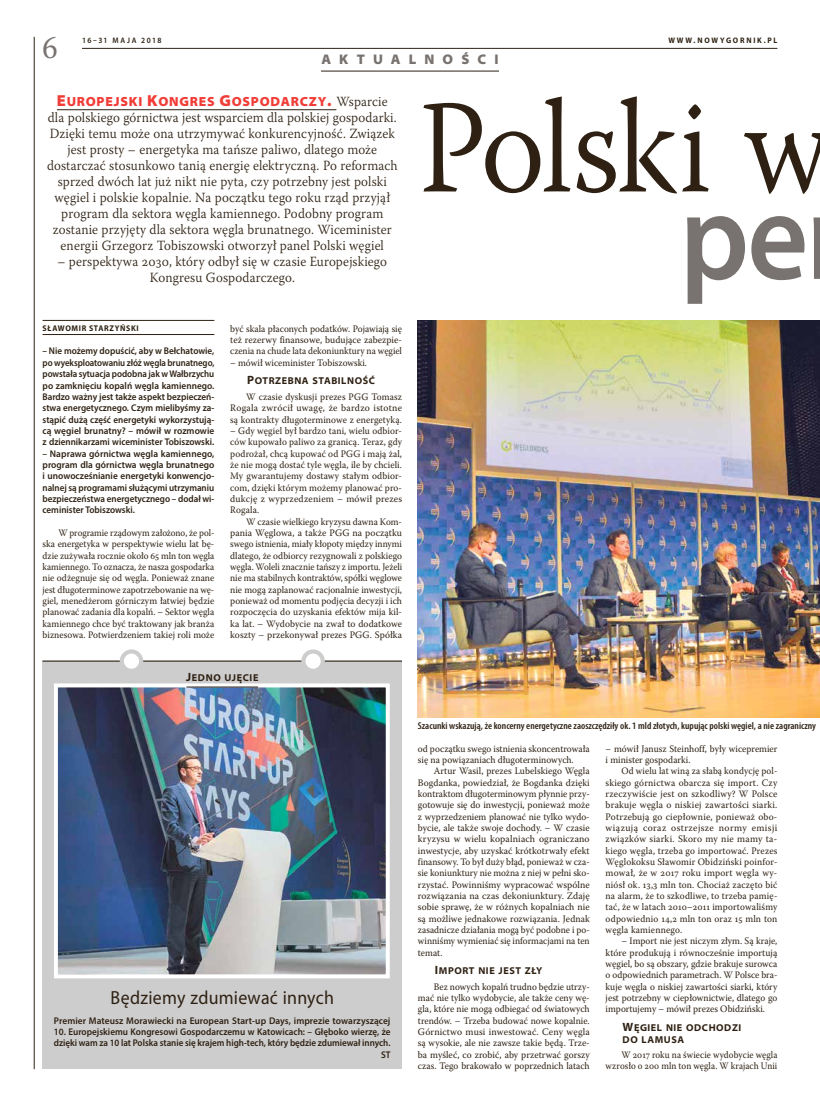
<style>
.page{position:relative;width:820px;height:1106px;background:#fff}
.page>*{position:absolute;margin:0;border:0;box-sizing:border-box;transform-origin:0 0}
.t1{font:300 133px "Warnock Pro";letter-spacing:-.025em;color:#2e2113;scale:.94 1}
.t2{font:600 126px "Myriad Pro";color:#787370;scale:.94 1}
.t3{font:32px "Warnock Pro";color:#787370;scale:.94 1}
.t4{font:19px "Myriad Pro";letter-spacing:.015em;color:#2e2113;scale:.94 1}
.t5{font:300 14px/16px "Warnock Pro";letter-spacing:.01em;color:#2e2113;text-align:center;scale:.94 1}
.t6{font:900 semi-expanded 14px "Myriad Pro";letter-spacing:.61em;color:#787370;scale:.94 1}
.t7{font:13.3px "Myriad Pro Black Semi Ext SC830";letter-spacing:.06em;color:#f13d37;scale:.94 1}
.t8{font:10px/12.3px "Myriad Pro Bold Semi Ext SC830";letter-spacing:.06em;color:#2e2113;scale:.94 1}
.t9{font:9.9px/11.3px "Warnock Pro";letter-spacing:.005em;color:#2e2113;text-align:justify;scale:.94 1}
.t10{font:9.9px/11.3px "Warnock Pro";letter-spacing:.005em;color:#2e2113;text-align:justify;scale:.92 1}
.t11{font:9.9px/11.3px "Warnock Pro";letter-spacing:.005em;color:#2e2113;text-align:justify;scale:.95 1}
.t12{font:9.9px/11.3px "Warnock Pro";letter-spacing:.005em;color:#2e2113;text-align:justify;scale:.93 1}
.t13{font:600 condensed 9.9px "Myriad Pro";color:#2e2113;scale:1.04 1}
.t14{font:9.9px/11.3px "Warnock Pro";letter-spacing:.005em;color:#2e2113;text-align:right;scale:.91 1}
.t15{font:600 9.7px/11.3px "Myriad Pro";color:#2e2113;text-align:justify;scale:.94 1}
.t16{font:600 9.7px/11.3px "Myriad Pro";color:#2e2113;text-align:justify}
.t17{font:600 9.7px/11.3px "Myriad Pro";color:#2e2113;text-align:right;scale:.95 1}
.t18{font:700 8.3px "Myriad Pro";letter-spacing:.08em;color:#2e2113;scale:.94 1}
.t19{font:700 8px "Myriad Pro";letter-spacing:.235em;color:#2e2113;scale:.94 1}
.t20{font:600 8px "Myriad Pro";letter-spacing:.19em;color:#2e2113;scale:.94 1}
.s1{font-size:16px}
.s2{font-family:"Warnock Pro";font-weight:300;font-size:14px;color:#2e2113}
.s3{font-size:12px}
</style>
<div class="page">
<hr style="left:321px;top:71px;width:178px;height:1px;background:#2e2113">
<hr style="left:82px;top:48px;width:695px;height:1px;background:#2e2113">
<hr style="left:34px;top:37px;width:1px;height:1032px;background:#2e2113">
<hr style="left:43px;top:320px;width:171px;height:1px;background:#2e2113">
<hr style="left:43px;top:334px;width:171px;height:1px;background:#2e2113">
<hr style="left:57px;top:110px;width:279px;height:1px;background:#2e2113">
<img style="left:418px;top:320px;width:401px;height:397px">
<div style="left:43px;top:660px;width:359px;height:409px;background:#cecdcd"></div>
<hr style="left:43px;top:661px;width:359px;height:1px;background:#2e2113">
<div style="left:122px;top:651px;width:19px;height:20px;background:#fff;border-radius:50%"></div>
<div style="left:120px;top:649px;width:23px;height:24px;border:4px solid #cecdcd;border-radius:50%"></div>
<div style="left:303px;top:651px;width:19px;height:20px;background:#fff;border-radius:50%"></div>
<div style="left:301px;top:649px;width:24px;height:24px;border:4px solid #cecdcd;border-radius:50%"></div>
<img style="left:59px;top:688px;width:325px;height:285px">
<div style="left:54px;top:683px;width:335px;height:295px;border:4px solid #fff"></div>
<hr style="left:186px;top:687px;width:72px;height:1px;background:#2e2113">
<h3 class="t3" style="left:43px;top:28px;width:18px">6</h3>
<p class="t19" style="left:668px;top:35px;width:117px">WWW.NOWYGORNIK.PL</p>
<p class="t20" style="left:82px;top:35px;width:86px">16–31 MAJA 2018</p>
<h3 class="t6" style="left:321px;top:50px;width:190px">AKTUALNOŚCI</h3>
<h3 class="t7" style="left:57px;top:92px;width:353px"><span class="s1">E</span>UROPEJSKI <span class="s1">K</span>ONGRES <span class="s1">G</span>OSPODARCZY<span class="s1">.</span> <span class="s2">Wsparcie</span></h3>
<p class="t5" style="left:47px;top:109px;width:374px">dla polskiego górnictwa jest wsparciem dla polskiej gospodarki.<br>Dzięki temu może ona utrzymywać konkurencyjność. Związek jest prosty – energetyka ma tańsze paliwo, dlatego może dostarczać stosunkowo tanią energię elektryczną. Po reformach sprzed dwóch lat już nikt nie pyta, czy potrzebny jest polski węgiel i polskie kopalnie. Na początku tego roku rząd przyjął program dla sektora węgla kamiennego. Podobny program zostanie przyjęty dla sektora węgla brunatnego. Wiceminister energii Grzegorz Tobiszowski otworzył panel Polski węgiel</p>
<h3 class="t5" style="left:57px;top:253px;width:352px">– perspektywa 2030, który odbył się w czasie Europejskiego<br>Kongresu Gospodarczego.</h3>
<p class="t18" style="left:43px;top:322px;width:104px">SŁAWOMIR STARZYŃSKI</p>
<p class="t15" style="left:43px;top:345px;width:184px">– Nie możemy dopuścić, aby w Bełchatowie, po wyeksploatowaniu złóż węgla brunatnego, powstała sytuacja podobna jak w Wałbrzychu po zamknięciu kopalń węgla kamiennego.<br>Bardzo ważny jest także aspekt bezpieczeń&shy;stwa energetycznego. Czym mielibyśmy za&shy;stąpić dużą część energetyki wykorzystują&shy;cą węgiel brunatny? – mówił w rozmowie z dziennikarzami wiceminister Tobiszowski.</p>
<p class="t16" style="left:43px;top:447px;width:173px">– Naprawa górnictwa węgla kamiennego, program dla górnictwa węgla brunatnego i unowocześnianie energetyki konwencjo&shy;nalnej są programami służącymi utrzymaniu bezpieczeństwa energetycznego – dodał wi&shy;ceminister Tobiszowski.</p>
<p class="t10" style="left:43px;top:527px;width:188px;text-indent:16px">W programie rządowym założono, że pol&shy;ska energetyka w perspektywie wielu lat bę&shy;dzie zużywała rocznie około 65 mln ton węgla kamiennego. To oznacza, że nasza gospodarka nie odżegnuje się od węgla. Ponieważ znane jest długoterminowe zapotrzebowanie na wę&shy;giel, menedżerom górniczym łatwiej będzie planować zadania dla kopalń. – Sektor węgla kamiennego chce być traktowany jak branża biznesowa. Potwierdzeniem takiej roli może</p>
<p class="t9" style="left:230px;top:323px;width:184px">być skala płaconych podatków. Pojawiają się też rezerwy finansowe, budujące zabezpie&shy;czenia na chude lata dekoniunktury na węgiel</p>
<p class="t9" style="left:230px;top:357px;width:147px">– mówił wiceminister Tobiszowski.</p>
<p class="t8" style="left:247px;top:374px;width:137px"><span class="s3">P</span>OTRZEBNA STABILNOŚĆ</p>
<p class="t9" style="left:230px;top:391px;width:184px;text-indent:16px">W czasie dyskusji prezes PGG Tomasz Rogala zwrócił uwagę, że bardzo istotne są kontrakty długoterminowe z energetyką.</p>
<p class="t9" style="left:230px;top:425px;width:184px">– Gdy węgiel był bardzo tani, wielu odbior&shy;ców kupowało paliwo za granicą. Teraz, gdy podrożał, chcą kupować od PGG i mają żal, że nie mogą dostać tyle węgla, ile by chcieli.<br>My gwarantujemy dostawy stałym odbior&shy;com, dzięki którym możemy planować pro&shy;dukcję z wyprzedzeniem – mówił prezes Rogala.</p>
<p class="t9" style="left:230px;top:515px;width:184px;text-indent:16px">W czasie wielkiego kryzysu dawna Kom&shy;pania Węglowa, a także PGG na początku swego istnienia, miały kłopoty między innymi dlatego, że odbiorcy rezygnowali z polskiego węgla. Woleli znacznie tańszy z importu. Jeżeli nie ma stabilnych kontraktów, spółki węglowe nie mogą zaplanować racjonalnie inwestycji, ponieważ od momentu podjęcia decyzji i ich rozpoczęcia do uzyskania efektów mija kil&shy;ka lat. – Wydobycie na zwał to dodatkowe koszty – przekonywał prezes PGG. Spółka</p>
<p class="t8" style="left:186px;top:671px;width:78px"><span class="s3">J</span>EDNO UJĘCIE</p>
<h3 class="t4" style="left:111px;top:985px;width:239px">Będziemy zdumiewać innych</h3>
<p class="t16" style="left:54px;top:1014px;width:338px">Premier Mateusz Morawiecki na European Start-up Days, imprezie towarzyszącej</p>
<p class="t17" style="left:54px;top:1025px;width:356px">10. Europejskiemu Kongresowi Gospodarczemu w Katowicach: – Głęboko wierzę, że dzięki wam za 10 lat Polska stanie się krajem high-tech, który będzie zdumiewał innych.<br>ST</p>
<h1 class="t1" style="left:418px;top:68px;width:441px">Polski w</h1>
<h2 class="t2" style="left:679px;top:156px;width:138px">pe</h2>
<p class="t13" style="left:418px;top:719px;width:384px">Szacunki wskazują, że koncerny energetyczne zaoszczędziły ok. 1 mld złotych, kupując polski węgiel, a nie zagraniczny</p>
<p class="t9" style="left:418px;top:742px;width:184px">od początku swego istnienia skoncentrowała się na powiązaniach długoterminowych.</p>
<p class="t11" style="left:418px;top:765px;width:182px;text-indent:16px">Artur Wasil, prezes Lubelskiego Węgla Bogdanka, powiedział, że Bogdanka dzięki kontraktom długoterminowym płynnie przy&shy;gotowuje się do inwestycji, ponieważ może z wyprzedzeniem planować nie tylko wydo&shy;bycie, ale także swoje dochody. – W czasie kryzysu w wielu kopalniach ograniczano inwestycje, aby uzyskać krótkotrwały efekt finansowy. To był duży błąd, ponieważ w cza&shy;sie koniunktury nie można z niej w pełni sko&shy;rzystać. Powinniśmy wypracować wspólne rozwiązania na czas dekoniunktury. Zdaję sobie sprawę, że w różnych kopalniach nie są możliwe jednakowe rozwiązania. Jednak zasadnicze działania mogą być podobne i po&shy;winniśmy wymieniać się informacjami na ten temat.</p>
<p class="t8" style="left:435px;top:964px;width:116px"><span class="s3">I</span>MPORT NIE JEST ZŁY</p>
<p class="t12" style="left:418px;top:980px;width:186px;text-indent:16px">Bez nowych kopalń trudno będzie utrzy&shy;mać nie tylko wydobycie, ale także ceny wę&shy;gla, które nie mogą odbiegać od światowych trendów. – Trzeba budować nowe kopalnie.<br>Górnictwo musi inwestować. Ceny węgla są wysokie, ale nie zawsze takie będą. Trze&shy;ba myśleć, co zrobić, aby przetrwać gorszy czas. Tego brakowało w poprzednich latach</p>
<p class="t9" style="left:605px;top:742px;width:184px">– mówił Janusz Steinhoff, były wicepremier i minister gospodarki.</p>
<p class="t10" style="left:605px;top:765px;width:188px;text-indent:16px">Od wielu lat winą za słabą kondycję pol&shy;skiego górnictwa obarcza się import. Czy rzeczywiście jest on szkodliwy? W Polsce brakuje węgla o niskiej zawartości siarki.<br>Potrzebują go ciepłownie, ponieważ obo&shy;wiązują coraz ostrzejsze normy emisji związków siarki. Skoro my nie mamy ta&shy;kiego węgla, trzeba go importować. Prezes Węglokoksu Sławomir Obidziński poinfor&shy;mował, że w 2017 roku import węgla wy&shy;niósł ok. 13,3 mln ton. Chociaż zaczęto bić na alarm, że to szkodliwe, to trzeba pamię&shy;tać, że w latach 2010–2011 importowaliśmy odpowiednio 14,2 mln ton oraz 15 mln ton węgla kamiennego.</p>
<p class="t9" style="left:605px;top:935px;width:184px;text-indent:16px">– Import nie jest niczym złym. Są kraje, które produkują i równocześnie importują węgiel, bo są obszary, gdzie brakuje surowca o odpowiednich parametrach. W Polsce bra&shy;kuje węgla o niskiej zawartości siarki, który jest potrzebny w ciepłownictwie, dlatego go importujemy – mówił prezes Obidziński.</p>
<p class="t8" style="left:622px;top:1021px;width:128px"><span class="s3">W</span>ĘGIEL NIE ODCHODZI<br>DO LAMUSA</p>
<p class="t14" style="left:605px;top:1048px;width:190px">W 2017 roku na świecie wydobycie węgla wzrosło o 200 mln ton węgla. W krajach Unii</p>
</div>
